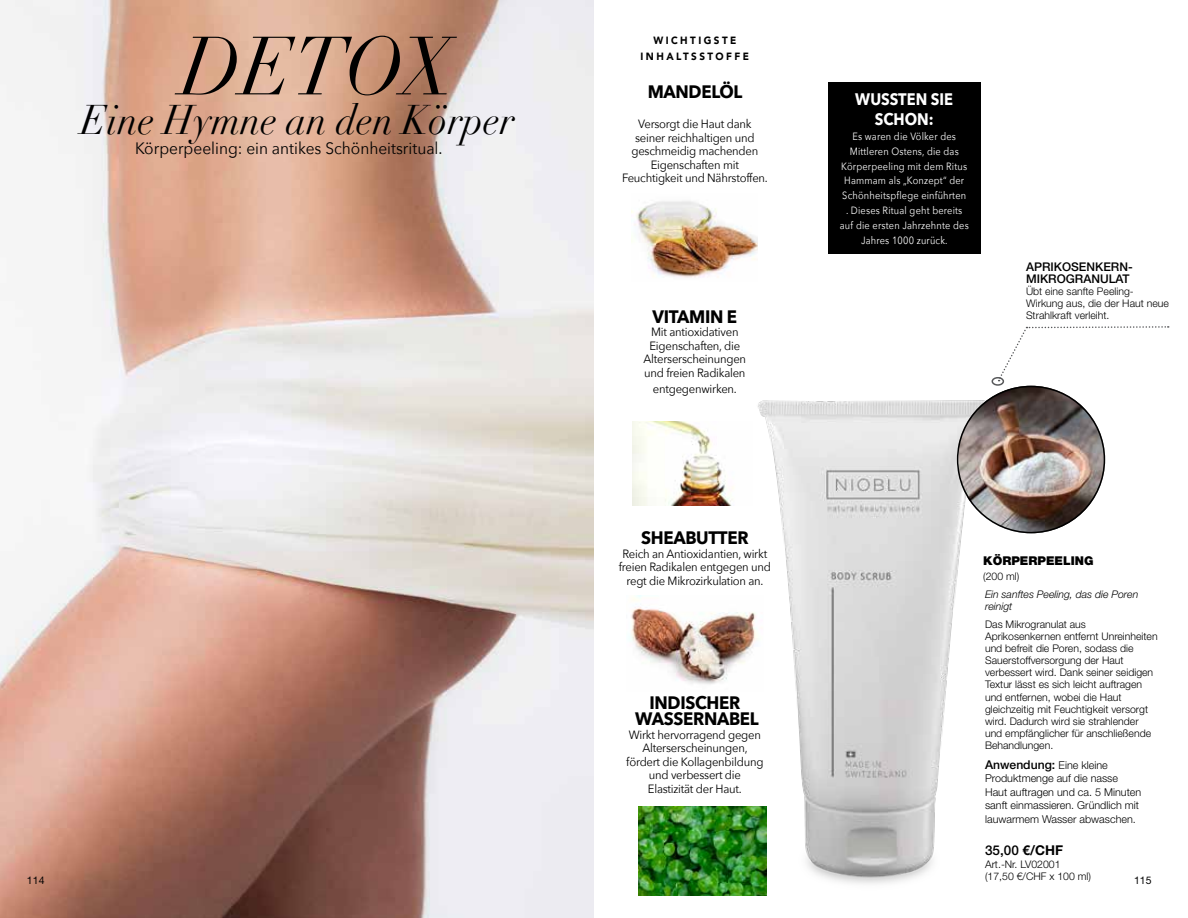
<style>
.page{position:relative;width:1188px;height:918px;background:#fff}
.page>*{position:absolute;margin:0;border:0;box-sizing:border-box;transform-origin:0 0}
.t1{font:italic 81px "Didot";letter-spacing:-.005em;color:#000;scale:.94 1}
.t2{font:italic 40.5px "Didot";color:#000;scale:.94 1}
.t3{font:700 18px/16.5px "Avenir Next";letter-spacing:-.02em;color:#000;text-align:center;scale:.94 1}
.t4{font:700 16.65px/20px "Avenir Next";color:#fff;text-align:center;scale:.88 1}
.t5{font:16.5px "Avenir Next";color:#000;scale:.94 1}
.t6{font:500 13.5px "Helvetica Neue LT Std";color:#000}
.t7{font:500 12.15px "Helvetica Neue LT Std";color:#000}
.t8{font:900 12.15px "Helvetica Neue LT Std";color:#000}
.t9{font:12px/13.5px "Avenir Next";letter-spacing:-.02em;color:#000;text-align:center;scale:.94 1}
.t10{font:500 12px/12px "Helvetica Neue LT Std";color:#000}
.t11{font:300 10.8px/13.5px "Helvetica Neue LT Std";color:#000}
.t12{font:300 10.5px/12px "Helvetica Neue LT Std";color:#000}
.t13{font:10.5px/14.9px "Avenir Next";letter-spacing:.02em;color:#fff;text-align:center;scale:.88 1}
.t14{font:italic 300 10.5px/12px "Helvetica Neue LT Std";color:#000}
.t15{font:900 10.5px/16.2px "Avenir";letter-spacing:.25em;color:#000;text-align:center;scale:.94 1}
.t16{font:10.5px "Helvetica Neue LT Std";color:#000}
.s1{font-weight:300;font-size:10.8px}
.s2{font-weight:700}
</style>
<div class="page">
<img style="left:707px;top:377px;width:324px;height:507px">
<img style="left:0;top:0;width:594px;height:918px">
<img style="left:632px;top:201px;width:126px;height:77px">
<img style="left:629px;top:595px;width:135px;height:97px">
<img style="left:632px;top:421px;width:121px;height:84px">
<img style="left:638px;top:806px;width:129px;height:90px">
<div style="left:992px;top:377px;width:12px;height:9px;border:2px solid #58595b;border-radius:50%"></div>
<svg style="left:998px;top:326px;width:171px;height:55px"></svg>
<div style="left:828px;top:82px;width:153px;height:172px;background:#000"></div>
<img style="left:958px;top:386px;width:147px;height:147px">
<h1 class="t1" style="left:181px;top:16px;width:292px">DETOX</h1>
<h2 class="t2" style="left:81px;top:95px;width:463px">Eine Hymne an den Körper</h2>
<h3 class="t5" style="left:135px;top:134px;width:329px">Körperpeeling: ein antikes Schönheitsritual.</h3>
<p class="t15" style="left:641px;top:32px;width:117px">WICHTIGSTE<br>INHALTSSTOFFE</p>
<h3 class="t3" style="left:648px;top:84px;width:102px">MANDELÖL</h3>
<p class="t9" style="left:622px;top:117px;width:157px">Versorgt die Haut dank seiner reichhaltigen und geschmeidig machenden<br>Eigenschaften mit<br>Feuchtigkeit und Nährstoffen.</p>
<h3 class="t3" style="left:652px;top:308px;width:92px">VITAMIN E</h3>
<p class="t9" style="left:644px;top:325px;width:111px">Mit antioxidativen<br>Eigenschaften, die<br>Alterserscheinungen und freien Radikalen</p>
<p class="t9" style="left:653px;top:382px;width:91px">entgegenwirken.</p>
<h3 class="t4" style="left:855px;top:89px;width:113px">WUSSTEN SIE<br>SCHON:</h3>
<p class="t13" style="left:840px;top:128px;width:148px">Es waren die Völker des<br>Mittleren Ostens, die das<br>Körperpeeling mit dem Ritus<br>Hammam als „Konzept“ der<br>Schönheitspflege einführten<br>. Dieses Ritual geht bereits auf die ersten Jahrzehnte des<br>Jahres 1000 zurück.</p>
<p class="t10" style="left:1026px;top:261px;width:108px">APRIKOSENKERN-<br>MIKROGRANULAT</p>
<p class="t12" style="left:1026px;top:285px;width:145px">Übt eine sanfte Peeling-<br>Wirkung aus, die der Haut neue<br>Strahlkraft verleiht.</p>
<h3 class="t3" style="left:641px;top:530px;width:116px">SHEABUTTER</h3>
<p class="t9" style="left:619px;top:547px;width:163px">Reich an Antioxidantien, wirkt freien Radikalen entgegen und regt die Mikrozirkulation an.</p>
<p class="t8" style="left:983px;top:554px;width:112px">KÖRPERPEELING</p>
<p class="t12" style="left:983px;top:570px;width:38px">(200 ml)</p>
<p class="t14" style="left:985px;top:588px;width:155px">Ein sanftes Peeling, das die Poren reinigt</p>
<p class="t12" style="left:985px;top:619px;width:174px">Das Mikrogranulat aus Aprikosenkernen entfernt Unreinheiten und befreit die Poren, sodass die Sauerstoffversorgung der Haut verbessert wird. Dank seiner seidigen Textur lässt es sich leicht auftragen und entfernen, wobei die Haut gleichzeitig mit Feuchtigkeit versorgt wird. Dadurch wird sie strahlender und empfänglicher für anschließende Behandlungen.</p>
<p class="t7" style="left:985px;top:757px;width:124px">Anwendung: <span class="s1">Eine kleine</span></p>
<p class="t11" style="left:985px;top:771px;width:158px">Produktmenge auf die nasse<br>Haut auftragen und ca. 5 Minuten sanft einmassieren. Gründlich mit lauwarmem Wasser abwaschen.</p>
<p class="t6" style="left:985px;top:842px;width:80px">35,00 <span class="s2">€/CHF</span></p>
<p class="t12" style="left:985px;top:858px;width:108px">Art.-Nr. LV02001 (17,50 €/CHF x 100 ml)</p>
<h3 class="t3" style="left:635px;top:694px;width:133px">INDISCHER<br>WASSERNABEL</h3>
<p class="t9" style="left:626px;top:727px;width:147px">Wirkt hervorragend gegen<br>Alterserscheinungen, fördert die Kollagenbildung und verbessert die<br>Elastizität der Haut.</p>
<p class="t16" style="left:27px;top:874px;width:19px">114</p>
<p class="t16" style="left:1134px;top:874px;width:19px">115</p>
</div>
